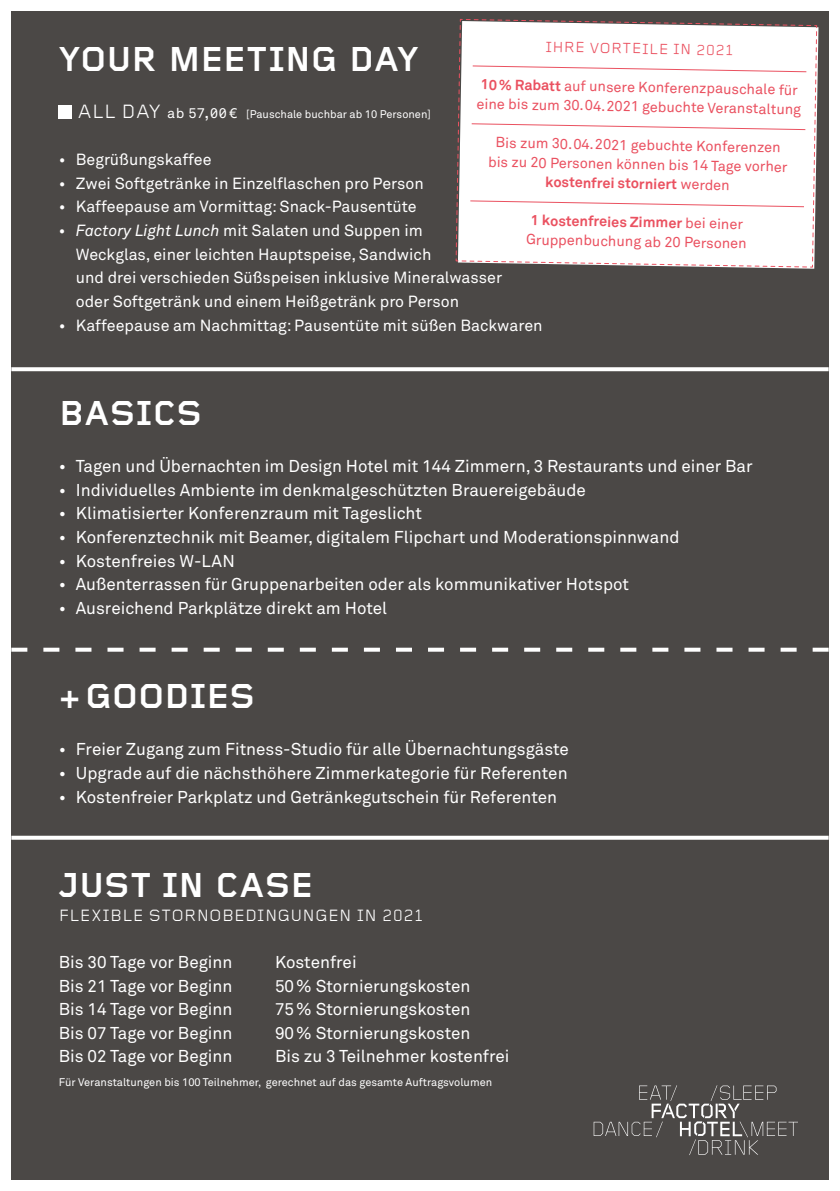
<style>
.page{position:relative;width:840px;height:1191px;background:#fff}
.page>*{position:absolute;margin:0;border:0;box-sizing:border-box;transform-origin:0 0}
.t1{font:700 36px "Foundry Gridnik";letter-spacing:.005em;color:#fff}
.t2{font:17px "Akkurat Pro";color:#fff}
.t3{font:17px "Foundry Gridnik";letter-spacing:.015em;color:#fff}
.t4{font:16px/23.6px "Akkurat Pro";color:#fff}
.t5{font:15.2px "Foundry Gridnik";color:#ea5160}
.t6{font:14.4px/19.2px "Akkurat Pro";color:#ea5160}
.t7{font:11px "Akkurat Pro";color:#fff}
.s1{font-weight:700}
.s2{font-family:"Foundry Gridnik";font-size:20px}
.s3{font-family:"Akkurat Mono";font-size:14px}
.s4{font-style:italic}
</style>
<div class="page">
<div style="left:11px;top:11px;width:817px;height:1168px;background:#4b4846"></div>
<svg style="left:11px;top:835px;width:817px;height:4px;background:#dddddc"></svg>
<svg style="left:11px;top:367px;width:817px;height:4px;background:#f4f4f4"></svg>
<svg style="left:11px;top:647px;width:817px;height:4px"></svg>
<svg style="left:593px;top:1085px;width:204px;height:70px"></svg>
<div style="left:59px;top:105px;width:13px;height:13px;background:#fff"></div>
<svg style="left:455px;top:18px;width:362px;height:250px;background:#f6f3f3"></svg>
<p class="t5" style="left:545px;top:39px;width:190px;rotate:1deg">IHRE VORTEILE IN 2021</p>
<p class="t6" style="left:477px;top:75px;width:326px;rotate:1deg"><span class="s1">10% Rabatt</span> auf unsere Konferenzpauschale für eine bis zum 30.04.2021 gebuchte Veranstaltung</p>
<p class="t6" style="left:488px;top:133px;width:301px;text-align:center;rotate:1deg">Bis zum 30.04.2021 gebuchte Konferenzen bis zu 20 Personen können bis 14 Tage vorher <span class="s1">kostenfrei storniert</span> werden</p>
<p class="t6" style="left:526px;top:211px;width:222px;rotate:1deg"><span class="s1">1 kostenfreies Zimmer</span> bei einer<br>Gruppenbuchung ab 20 Personen</p>
<h1 class="t1" style="left:59px;top:39px;width:361px">YOUR MEETING DAY</h1>
<p class="t7" style="left:78px;top:108px;width:354px"><span class="s2">ALL DAY</span> <span class="s3">ab 57,00€</span> [Pauschale buchbar ab 10 Personen]</p>
<p class="t4" style="left:59px;top:148px;width:154px">• Begrüßungskaffee</p>
<p class="t4" style="left:59px;top:172px;width:366px">• Zwei Softgetränke in Einzelflaschen pro Person</p>
<p class="t4" style="left:59px;top:195px;width:359px">• Kaffeepause am Vormittag: Snack-Pausentüte</p>
<p class="t4" style="left:76px;top:219px;width:427px;text-indent:-17px"><span class="s4">• Factory Light Lunch</span> mit Salaten und Suppen im<br>Weckglas, einer leichten Hauptspeise, Sandwich<br>und drei verschieden Süßspeisen inklusive Mineralwasser oder Softgetränk und einem Heißgetränk pro Person</p>
<p class="t4" style="left:59px;top:313px;width:485px">• Kaffeepause am Nachmittag: Pausentüte mit süßen Backwaren</p>
<h1 class="t1" style="left:59px;top:393px;width:144px">BASICS</h1>
<p class="t2" style="left:59px;top:456px;width:695px">• Tagen und Übernachten im Design Hotel mit 144 Zimmern, 3 Restaurants und einer Bar</p>
<p class="t2" style="left:59px;top:480px;width:528px">• Individuelles Ambiente im denkmalgeschützten Brauereigebäude</p>
<p class="t2" style="left:59px;top:503px;width:364px">• Klimatisierter Konferenzraum mit Tageslicht</p>
<p class="t2" style="left:59px;top:527px;width:622px">• Konferenztechnik mit Beamer, digitalem Flipchart und Moderationspinnwand</p>
<p class="t2" style="left:59px;top:551px;width:177px">• Kostenfreies W-LAN</p>
<p class="t2" style="left:59px;top:574px;width:571px">• Außenterrassen für Gruppenarbeiten oder als kommunikativer Hotspot</p>
<p class="t2" style="left:59px;top:598px;width:330px">• Ausreichend Parkplätze direkt am Hotel</p>
<h1 class="t1" style="left:59px;top:676px;width:198px">+GOODIES</h1>
<p class="t2" style="left:59px;top:739px;width:511px">• Freier Zugang zum Fitness-Studio für alle Übernachtungsgäste</p>
<p class="t2" style="left:59px;top:763px;width:510px">• Upgrade auf die nächsthöhere Zimmerkategorie für Referenten</p>
<p class="t2" style="left:59px;top:787px;width:499px">• Kostenfreier Parkplatz und Getränkegutschein für Referenten</p>
<h1 class="t1" style="left:59px;top:865px;width:256px">JUST IN CASE</h1>
<p class="t3" style="left:59px;top:906px;width:366px">FLEXIBLE STORNOBEDINGUNGEN IN 2021</p>
<p class="t2" style="left:59px;top:952px;width:175px">Bis 30 Tage vor Beginn</p>
<p class="t2" style="left:275px;top:952px;width:83px">Kostenfrei</p>
<p class="t2" style="left:59px;top:975px;width:175px">Bis 21 Tage vor Beginn</p>
<p class="t2" style="left:275px;top:975px;width:197px">50% Stornierungskosten</p>
<p class="t2" style="left:59px;top:999px;width:175px">Bis 14 Tage vor Beginn</p>
<p class="t2" style="left:275px;top:999px;width:197px">75% Stornierungskosten</p>
<p class="t2" style="left:59px;top:1023px;width:175px">Bis 07 Tage vor Beginn</p>
<p class="t2" style="left:275px;top:1023px;width:197px">90% Stornierungskosten</p>
<p class="t2" style="left:59px;top:1046px;width:175px">Bis 02 Tage vor Beginn</p>
<p class="t2" style="left:275px;top:1046px;width:236px">Bis zu 3 Teilnehmer kostenfrei</p>
<p class="t7" style="left:59px;top:1075px;width:434px">Für Veranstaltungen bis 100 Teilnehmer, gerechnet auf das gesamte Auftragsvolumen</p>
</div>
